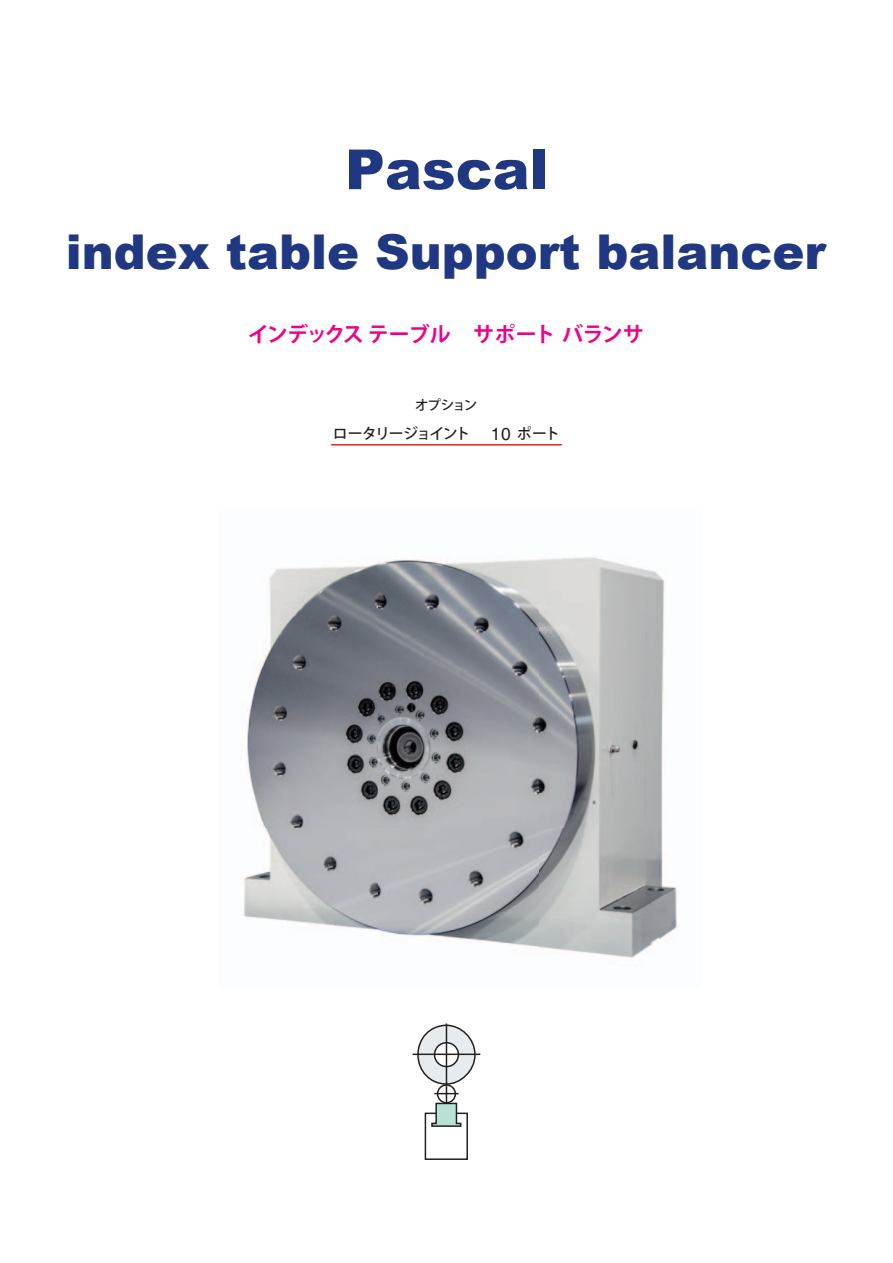
<style>
.page{position:relative;width:893px;height:1263px;background:#fff}
.page>*{position:absolute;margin:0;border:0;box-sizing:border-box;transform-origin:0 0}
.t1{font:900 55.35px "Arial";color:#203882}
.t2{font:900 48px "Arial";color:#203882}
.t3{font:21px "Koz Go Pro Bold 90 msp RKSJ H";letter-spacing:-.03em;color:#ed028c}
.t4{font:14.85px "Koz Go Pro Medium 90 msp RKSJ H";letter-spacing:-.09em;color:#231f20}
.t5{font:13.5px "Koz Go Pro Medium 90 msp RKSJ H";letter-spacing:-.105em;color:#231f20}
.s1{font-family:"Helvetica";font-size:17.4px}
</style>
<div class="page">
<img style="left:240px;top:557px;width:438px;height:401px">
<div style="left:425px;top:1113px;width:43px;height:47px;border:2px solid #231f20"></div>
<svg style="left:418px;top:1025px;width:57px;height:59px;background:#d8dcde"></svg>
<div style="left:417px;top:1025px;width:59px;height:60px;border:2px solid #231f20;border-radius:50%"></div>
<hr style="left:332px;top:444px;width:229px;height:2px;background:#ee1d23">
<svg style="left:434px;top:1043px;width:24px;height:24px"></svg>
<div style="left:434px;top:1042px;width:25px;height:25px;border:2px solid #231f20;border-radius:50%"></div>
<hr style="left:446px;top:1024px;width:1px;height:61px;background:#231f20">
<hr style="left:413px;top:1054px;width:67px;height:1px;background:#231f20">
<svg style="left:430px;top:1083px;width:32px;height:44px"></svg>
<p class="t1" style="left:345px;top:128px;width:204px">Pascal</p>
<p class="t2" style="left:66px;top:216px;width:762px">index table Support balancer</p>
<p class="t3" style="left:248px;top:327px;width:397px">インデックステーブル　サポート バランサ</p>
<p class="t5" style="left:415px;top:400px;width:64px">オプション</p>
<p class="t4" style="left:333px;top:428px;width:229px">ロータリージョイント <span class="s1">10</span> ポート</p>
</div>
